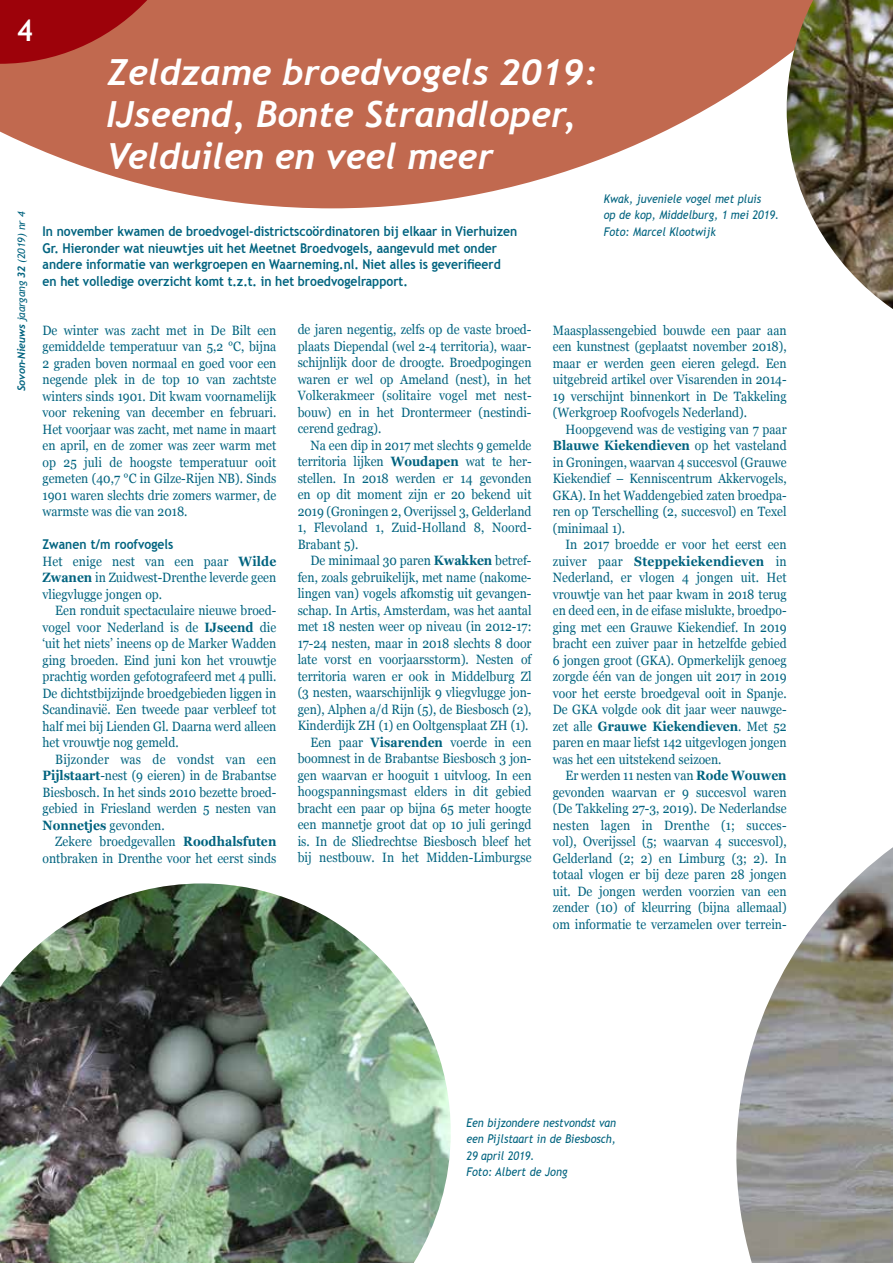
<style>
.page{position:relative;width:893px;height:1263px;background:#fff}
.page>*{position:absolute;margin:0;border:0;box-sizing:border-box;transform-origin:0 0}
.t1{font:italic 700 36px/42px "Trebuchet";color:#fff}
.t2{font:700 30px "Trebuchet MS";color:#fff;scale:.9 1}
.t3{font:13.5px/16.5px "Georgia";color:#00637f;text-align:justify;scale:.9 1}
.t4{font:700 13.5px/16.5px "Trebuchet MS";color:#00637f;scale:.9 1}
.t5{font:italic 12px/16.5px "Trebuchet MS";color:#00637f;scale:.9 1}
.t6{font:italic 10.5px "Trebuchet MS";letter-spacing:-.01em;color:#00637f}
.s1{font-family:"Trebuchet";font-weight:700}
.s2{font-weight:700}
</style>
<div class="page">
<svg style="left:0;top:0;width:787px;height:208px;fill:#c1694f"></svg>
<svg style="left:0;top:0;width:202px;height:64px;background:#ae352c"></svg>
<img style="left:787px;top:0;width:106px;height:309px">
<img style="left:736px;top:847px;width:157px;height:416px">
<img style="left:0;top:883px;width:451px;height:380px">
<h2 class="t2" style="left:17px;top:11px;width:19px">4</h2>
<p class="t6" style="left:15px;top:391px;width:181px;rotate:-90deg"><span class="s1">Sovon-Nieuws</span> jaargang <span class="s1">32</span> (2019) nr 4</p>
<h1 class="t1" style="left:106px;top:51px;width:493px">Zeldzame broedvogels 2019:<br>IJseend, Bonte Strandloper,<br>Velduilen en veel meer</h1>
<p class="t4" style="left:43px;top:223px;width:529px">In november kwamen de broedvogel-districtscoördinatoren bij elkaar in Vierhuizen Gr. Hieronder wat nieuwtjes uit het Meetnet Broedvogels, aangevuld met onder andere informatie van werkgroepen en Waarneming.nl. Niet alles is geverifieerd en het volledige overzicht komt t.z.t. in het broedvogelrapport.</p>
<p class="t5" style="left:604px;top:190px;width:196px">Kwak, juveniele vogel met pluis<br>op de kop, Middelburg, 1 mei 2019.<br>Foto: Marcel Klootwijk</p>
<p class="t3" style="left:43px;top:321px;width:261px">De winter was zacht met in De Bilt een gemiddelde temperatuur van 5,2 °C, bijna 2 graden boven normaal en goed voor een negende plek in de top 10 van zachtste winters sinds 1901. Dit kwam voornamelijk voor rekening van december en februari.<br>Het voorjaar was zacht, met name in maart en april, en de zomer was zeer warm met op 25 juli de hoogste temperatuur ooit gemeten (40,7 °C in Gilze-Rijen NB). Sinds 1901 waren slechts drie zomers warmer, de warmste was die van 2018.</p>
<p class="t4" style="left:43px;top:536px;width:147px">Zwanen t/m roofvogels</p>
<p class="t3" style="left:43px;top:552px;width:261px">Het enige nest van een paar <span class="s2">Wilde Zwanen</span> in Zuidwest-Drenthe leverde geen vliegvlugge jongen op.</p>
<p class="t3" style="left:43px;top:601px;width:261px;text-indent:13px">Een ronduit spectaculaire nieuwe broed&shy;vogel voor Nederland is de <span class="s2">IJseend</span> die ‘uit het niets’ ineens op de Marker Wadden ging broeden. Eind juni kon het vrouwtje prachtig worden gefotografeerd met 4 pulli.<br>De dichtstbijzijnde broedgebieden liggen in Scandinavië. Een tweede paar verbleef tot half mei bij Lienden Gl. Daarna werd alleen het vrouwtje nog gemeld.</p>
<p class="t3" style="left:43px;top:750px;width:261px;text-indent:13px">Bijzonder was de vondst van een <span class="s2">Pijlstaart</span>-nest (9 eieren) in de Brabantse Biesbosch. In het sinds 2010 bezette broed&shy;gebied in Friesland werden 5 nesten van <span class="s2">Nonnetjes</span> gevonden.</p>
<p class="t3" style="left:43px;top:832px;width:261px;text-align:right">Zekere broedgevallen <span class="s2">Roodhalsfuten </span>ontbraken in Drenthe voor het eerst sinds</p>
<p class="t3" style="left:298px;top:321px;width:261px">de jaren negentig, zelfs op de vaste broed&shy;plaats Diependal (wel 2-4 territoria), waar&shy;schijnlijk door de droogte. Broedpogingen waren er wel op Ameland (nest), in het Volkerakmeer (solitaire vogel met nest&shy;bouw) en in het Drontermeer (nestindi&shy;cerend gedrag).</p>
<p class="t3" style="left:298px;top:436px;width:261px;text-indent:13px">Na een dip in 2017 met slechts 9 gemelde territoria lijken <span class="s2">Woudapen</span> wat te her&shy;stellen. In 2018 werden er 14 gevonden en op dit moment zijn er 20 bekend uit 2019 (Groningen 2, Overijssel 3, Gelderland 1, Flevoland 1, Zuid-Holland 8, Noord-Brabant 5).</p>
<p class="t3" style="left:298px;top:552px;width:261px;text-align:right">De minimaal 30 paren <span class="s2">Kwakken</span> betref&shy;fen, zoals gebruikelijk, met name (nakome&shy;lingen van) vogels afkomstig uit gevangen&shy;schap. In Artis, Amsterdam, was het aantal met 18 nesten weer op niveau (in 2012-17:<br>17-24 nesten, maar in 2018 slechts 8 door late vorst en voorjaarsstorm). Nesten of territoria waren er ook in Middelburg Zl (3 nesten, waarschijnlijk 9 vliegvlugge jon&shy;gen), Alphen a/d Rijn (5), de Biesbosch (2), Kinderdijk ZH (1) en Ooltgensplaat ZH (1).<br>Een paar <span class="s2">Visarenden</span> voerde in een boomnest in de Brabantse Biesbosch 3 jon&shy;gen waarvan er hooguit 1 uitvloog. In een hoogspanningsmast elders in dit gebied bracht een paar op bijna 65 meter hoogte een mannetje groot dat op 10 juli geringd is. In de Sliedrechtse Biesbosch bleef het bij nestbouw. In het Midden-Limburgse</p>
<p class="t3" style="left:553px;top:321px;width:261px">Maasplassengebied bouwde een paar aan een kunstnest (geplaatst november 2018), maar er werden geen eieren gelegd. Een uitgebreid artikel over Visarenden in 2014- 19 verschijnt binnenkort in De Takkeling (Werkgroep Roofvogels Nederland).</p>
<p class="t3" style="left:553px;top:420px;width:261px;text-indent:13px">Hoopgevend was de vestiging van 7 paar <span class="s2">Blauwe Kiekendieven</span> op het vasteland in Groningen, waarvan 4 succesvol (Grauwe Kiekendief – Kenniscentrum Akkervogels, GKA). In het Waddengebied zaten broedpa&shy;ren op Terschelling (2, succesvol) en Texel (minimaal 1).</p>
<p class="t3" style="left:553px;top:536px;width:261px;text-indent:13px">In 2017 broedde er voor het eerst een zuiver paar <span class="s2">Steppekiekendieven</span> in Nederland, er vlogen 4 jongen uit. Het vrouwtje van het paar kwam in 2018 terug en deed een, in de eifase mislukte, broedpo&shy;ging met een Grauwe Kiekendief. In 2019 bracht een zuiver paar in hetzelfde gebied 6 jongen groot (GKA). Opmerkelijk genoeg zorgde één van de jongen uit 2017 in 2019 voor het eerste broedgeval ooit in Spanje.<br>De GKA volgde ook dit jaar weer nauwge&shy;zet alle <span class="s2">Grauwe Kiekendieven</span>. Met 52 paren en maar liefst 142 uitgevlogen jongen was het een uitstekend seizoen.</p>
<p class="t3" style="left:553px;top:766px;width:261px;text-indent:13px">Er werden 11 nesten van <span class="s2">Rode Wouwen </span>gevonden waarvan er 9 succesvol waren (De Takkeling 27-3, 2019). De Nederlandse nesten lagen in Drenthe (1; succes&shy;vol), Overijssel (5; waarvan 4 succesvol), Gelderland (2; 2) en Limburg (3; 2). In totaal vlogen er bij deze paren 28 jongen uit. De jongen werden voorzien van een zender (10) of kleurring (bijna allemaal) om informatie te verzamelen over terrein-</p>
<p class="t5" style="left:466px;top:1114px;width:168px">Een bijzondere nestvondst van een Pijlstaart in de Biesbosch,<br>29 april 2019.<br>Foto: Albert de Jong</p>
</div>
